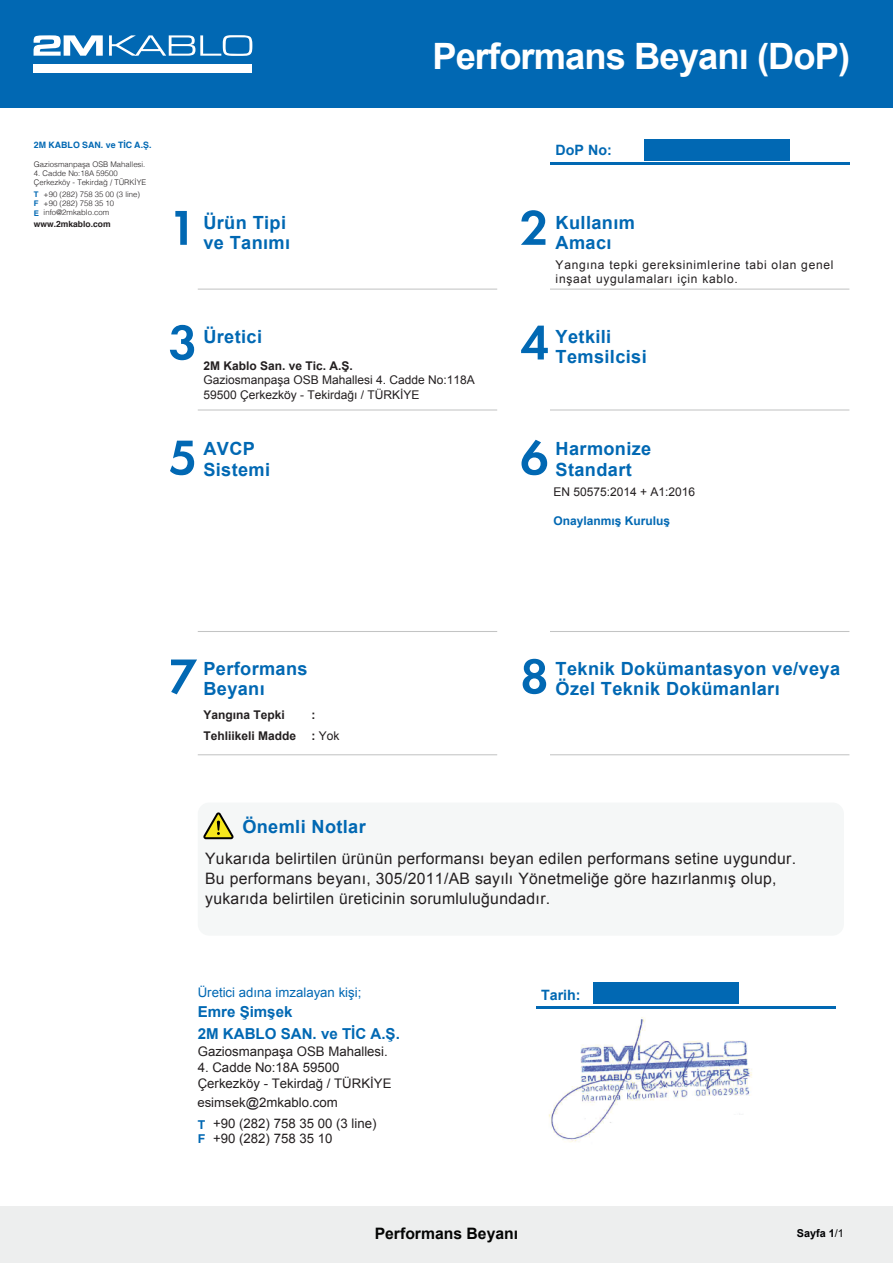
<style>
.page{position:relative;width:893px;height:1263px;background:#fff}
.page>*{position:absolute;margin:0;border:0;box-sizing:border-box;transform-origin:0 0}
.t1{font:50.85px "Futura New Demi";color:#0168b3}
.t2{font:700 36.3px "Arial";letter-spacing:-.025em;color:#fff}
.t3{font:700 18.15px/20.2px "Arial";letter-spacing:.02em;color:#0168b3}
.t4{font:15.75px/20.4px "Arial";letter-spacing:.02em;color:#231f20}
.t5{font:700 15.75px "Arial";color:#040504}
.t6{font:700 15.15px/22.2px "Arial";color:#0168b3}
.t7{font:700 14.25px "Arial";color:#0168b3}
.t8{font:13.2px/15.9px "Arial";color:#231f20}
.t9{font:13.2px "Arial";color:#0168b3}
.t10{font:700 12.15px/14.7px "Helvetica";color:#0168b3}
.t11{font:12px/14.4px "Arial";color:#231f20}
.t12{font:12px/14.4px "Arial";letter-spacing:.06em;color:#231f20}
.t13{font:700 12px "Arial";color:#231f20}
.t14{font:700 12px "Arial";color:#0168b3}
.t15{font:700 10.8px "Arial";color:#000002}
.t16{font:700 8.85px "Helvetica";color:#0168b3}
.t17{font:700 8.55px "Helvetica";color:#231f20}
.t18{font:300 7.8px/9.3px "Helvetica";color:#231f20}
.t19{font:700 7.8px/9.3px "Helvetica";color:#0168b3;text-align:justify}
.s1{font-weight:700}
.s2{font-weight:400}
</style>
<div class="page">
<img style="left:536px;top:1006px;width:275px;height:136px">
<div style="left:0;top:1206px;width:893px;height:57px;background:#edeeee"></div>
<div style="left:0;top:0;width:893px;height:108px;background:#0168b3"></div>
<hr style="left:198px;top:289px;width:299px;height:1px;background:#c3c4c4">
<hr style="left:550px;top:289px;width:299px;height:1px;background:#c3c4c4">
<hr style="left:198px;top:409px;width:299px;height:1px;background:#c3c4c4">
<hr style="left:550px;top:409px;width:299px;height:1px;background:#c3c4c4">
<hr style="left:198px;top:631px;width:299px;height:1px;background:#c3c4c4">
<hr style="left:550px;top:631px;width:299px;height:1px;background:#c3c4c4">
<hr style="left:198px;top:754px;width:299px;height:1px;background:#c3c4c4">
<hr style="left:550px;top:754px;width:299px;height:1px;background:#c3c4c4">
<div style="left:198px;top:802px;width:646px;height:134px;background:#f5f7f7;border-radius:11px"></div>
<svg style="left:203px;top:812px;width:31px;height:27px"></svg>
<div style="left:34px;top:64px;width:218px;height:9px;background:#fff"></div>
<svg style="left:34px;top:35px;width:69px;height:21px"></svg>
<svg style="left:109px;top:35px;width:143px;height:21px"></svg>
<hr style="left:550px;top:162px;width:299px;height:3px;background:#0168b3">
<div style="left:644px;top:139px;width:146px;height:21px;background:#0168b3"></div>
<hr style="left:537px;top:1006px;width:299px;height:2px;background:#0168b3">
<div style="left:593px;top:982px;width:146px;height:22px;background:#0168b3"></div>
<h2 class="t2" style="left:432px;top:33px;width:419px">Performans Beyanı (DoP)</h2>
<p class="t16" style="left:34px;top:137px;width:119px">2M KABLO SAN. ve TİC A.Ş.</p>
<p class="t18" style="left:34px;top:159px;width:113px">Gaziosmanpaşa OSB Mahallesi.</p>
<p class="t18" style="left:34px;top:168px;width:114px">4. Cadde No:18A 59500<br>Çerkezköy - Tekirdağ / TÜRKİYE</p>
<p class="t19" style="left:34px;top:190px;width:7px">T F E</p>
<p class="t18" style="left:44px;top:189px;width:98px">+90 (282) 758 35 00 (3 line) +90 (282) 758 35 10 info@2mkablo.com</p>
<p class="t17" style="left:34px;top:217px;width:78px">www.2mkablo.com</p>
<p class="t7" style="left:556px;top:141px;width:58px">DoP No:</p>
<h1 class="t1" style="left:169px;top:196px;width:30px">1</h1>
<h1 class="t1" style="left:520px;top:196px;width:30px">2</h1>
<p class="t3" style="left:203px;top:213px;width:88px">Ürün Tipi ve Tanımı</p>
<p class="t3" style="left:556px;top:213px;width:81px">Kullanım<br>Amacı</p>
<p class="t12" style="left:556px;top:257px;width:279px">Yangına tepki gereksinimlerine tabi olan genel inşaat uygulamaları için kablo.</p>
<h1 class="t1" style="left:169px;top:311px;width:30px">3</h1>
<h1 class="t1" style="left:520px;top:311px;width:30px">4</h1>
<p class="t3" style="left:203px;top:327px;width:60px">Üretici</p>
<p class="t13" style="left:203px;top:358px;width:151px">2M Kablo San. ve Tic. A.Ş.</p>
<p class="t11" style="left:203px;top:373px;width:273px">Gaziosmanpaşa OSB Mahallesi 4. Cadde No:118A<br>59500 Çerkezköy - Tekirdağı / TÜRKİYE</p>
<p class="t3" style="left:556px;top:327px;width:93px">Yetkili<br>Temsilcisi</p>
<h1 class="t1" style="left:169px;top:426px;width:30px">5</h1>
<h1 class="t1" style="left:520px;top:426px;width:30px">6</h1>
<p class="t3" style="left:203px;top:439px;width:68px">AVCP<br>Sistemi</p>
<p class="t3" style="left:556px;top:439px;width:97px">Harmonize<br>Standart</p>
<p class="t11" style="left:553px;top:485px;width:143px">EN 50575:2014 + A1:2016</p>
<p class="t14" style="left:553px;top:513px;width:118px">Onaylanmış Kuruluş</p>
<h1 class="t1" style="left:169px;top:645px;width:30px">7</h1>
<h1 class="t1" style="left:520px;top:645px;width:30px">8</h1>
<p class="t3" style="left:203px;top:659px;width:106px">Performans<br>Beyanı</p>
<p class="t13" style="left:203px;top:707px;width:83px">Yangına Tepki</p>
<p class="t13" style="left:311px;top:707px;width:5px">:</p>
<p class="t13" style="left:203px;top:727px;width:94px">Tehliikeli Madde</p>
<p class="t11" style="left:311px;top:728px;width:30px"><span class="s1">:</span> Yok</p>
<p class="t3" style="left:556px;top:659px;width:286px">Teknik Dokümantasyon ve/veya<br>Özel Teknik Dokümanları</p>
<p class="t3" style="left:242px;top:817px;width:125px">Önemli Notlar</p>
<p class="t4" style="left:205px;top:848px;width:592px">Yukarıda belirtilen ürünün performansı beyan edilen performans setine uygundur.<br>Bu performans beyanı, 305/2011/AB sayılı Yönetmeliğe göre hazırlanmış olup, yukarıda belirtilen üreticinin sorumluluğundadır.</p>
<p class="t9" style="left:198px;top:984px;width:165px">Üretici adına imzalayan kişi;</p>
<p class="t6" style="left:198px;top:1000px;width:204px">Emre Şimşek<br>2M KABLO SAN. ve TİC A.Ş.</p>
<p class="t8" style="left:198px;top:1043px;width:192px">Gaziosmanpaşa OSB Mahallesi.</p>
<p class="t8" style="left:198px;top:1059px;width:195px">4. Cadde No:18A 59500<br>Çerkezköy - Tekirdağ / TÜRKİYE</p>
<p class="t10" style="left:198px;top:1117px;width:9px">T<br>F</p>
<p class="t8" style="left:213px;top:1116px;width:165px;line-height:14.7px">+90 (282) 758 35 00 (3 line) +90 (282) 758 35 10</p>
<p class="t8" style="left:197px;top:1095px;width:142px">esimsek@2mkablo.com</p>
<p class="t7" style="left:541px;top:985px;width:41px">Tarih:</p>
<p class="t5" style="left:375px;top:1222px;width:145px">Performans Beyanı</p>
<p class="t15" style="left:797px;top:1226px;width:49px">Sayfa 1<span class="s2">/1</span></p>
</div>
